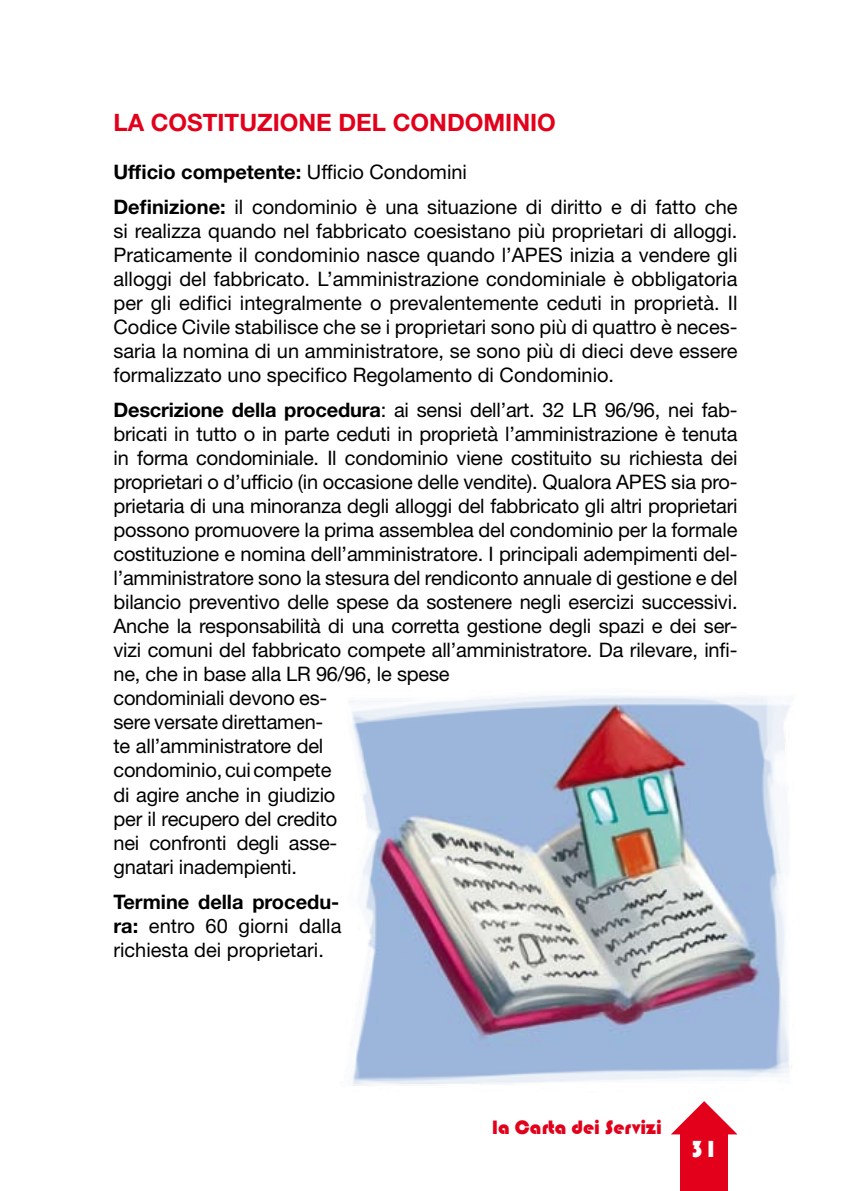
<style>
.page{position:relative;width:851px;height:1191px;background:#fff}
.page>*{position:absolute;margin:0;border:0;box-sizing:border-box;transform-origin:0 0}
.t1{font:700 24px "Helvetica Neue LT Std";color:#e2001a}
.t2{font:24px "Bauhaus 93";color:#fff}
.t3{font:20px/24px "Helvetica Neue LT Std";letter-spacing:-.01em;color:#000}
.t4{font:20px "Bauhaus 93";color:#e2001a}
.s1{font-weight:700}
</style>
<div class="page">
<svg style="left:671px;top:1101px;width:66px;height:33px"></svg>
<div style="left:680px;top:1125px;width:47px;height:66px;background:#e2001a"></div>
<img style="left:349px;top:695px;width:443px;height:391px">
<p class="t1" style="left:113px;top:107px;width:444px">La costituzione del condominio</p>
<p class="t3" style="left:113px;top:153px;width:625px;line-height:35.4px"><span class="s1">Ufficio competente:</span> Ufficio Condomini<br><span class="s1">Definizione:</span> il condominio è una situazione di diritto e di fatto che</p>
<p class="t3" style="left:113px;top:218px;width:625px">si realizza quando nel fabbricato coesistano più proprietari di alloggi.<br>Praticamente il condominio nasce quando l’Apes</p>
<p class="t3" style="left:113px;top:242px;width:625px;text-align:justify;text-indent:456px">inizia a vendere gli alloggi del fabbricato. L’amministrazione condominiale è obbligatoria per gli edifici integralmente o prevalentemente ceduti in proprietà. Il Codice Civile stabilisce che se i proprietari sono più di quattro è neces&shy;saria la nomina di un amministratore, se sono più di dieci deve essere formalizzato uno specifico Regolamento di Condominio.</p>
<p class="t3" style="left:113px;top:398px;width:625px;text-align:justify"><span class="s1">Descrizione della procedura</span>: ai sensi dell’art. 32 LR 96/96, nei fab&shy;bricati in tutto o in parte ceduti in proprietà l’amministrazione è tenuta in forma condominiale. Il condominio viene costituito su richiesta dei proprietari o d’ufficio (in occasione delle vendite). Qualora Apes</p>
<p class="t3" style="left:113px;top:470px;width:625px;text-indent:557px">sia pro&shy;prietaria di una minoranza degli alloggi del fabbricato gli altri proprietari possono promuovere la prima assemblea del condominio per la formale costituzione e nomina dell’amministratore. I principali adempimenti del&shy;l’amministratore sono la stesura del rendiconto annuale di gestione e del bilancio preventivo delle spese da sostenere negli esercizi successivi.<br>Anche la responsabilità di una corretta gestione degli spazi e dei ser&shy;vizi comuni del fabbricato compete all’amministratore. Da rilevare, infi&shy;ne, che in base alla LR 96/96, le spese<br>condominiali devono es-<br>sere versate direttamen-<br>te all’amministratore del<br>condominio, cui compete<br>di agire anche in giudizio<br>per il recupero del credito<br>nei confronti degli asse-<br>gnatari inadempienti.</p>
<p class="t3" style="left:113px;top:889px;width:229px;text-align:justify"><span class="s1">Termine della procedu&shy;ra:</span> entro 60 giorni dalla richiesta dei proprietari.</p>
<p class="t4" style="left:492px;top:1116px;width:171px">la Carta dei Servizi</p>
<p class="t2" style="left:690px;top:1135px;width:29px">31</p>
</div>
